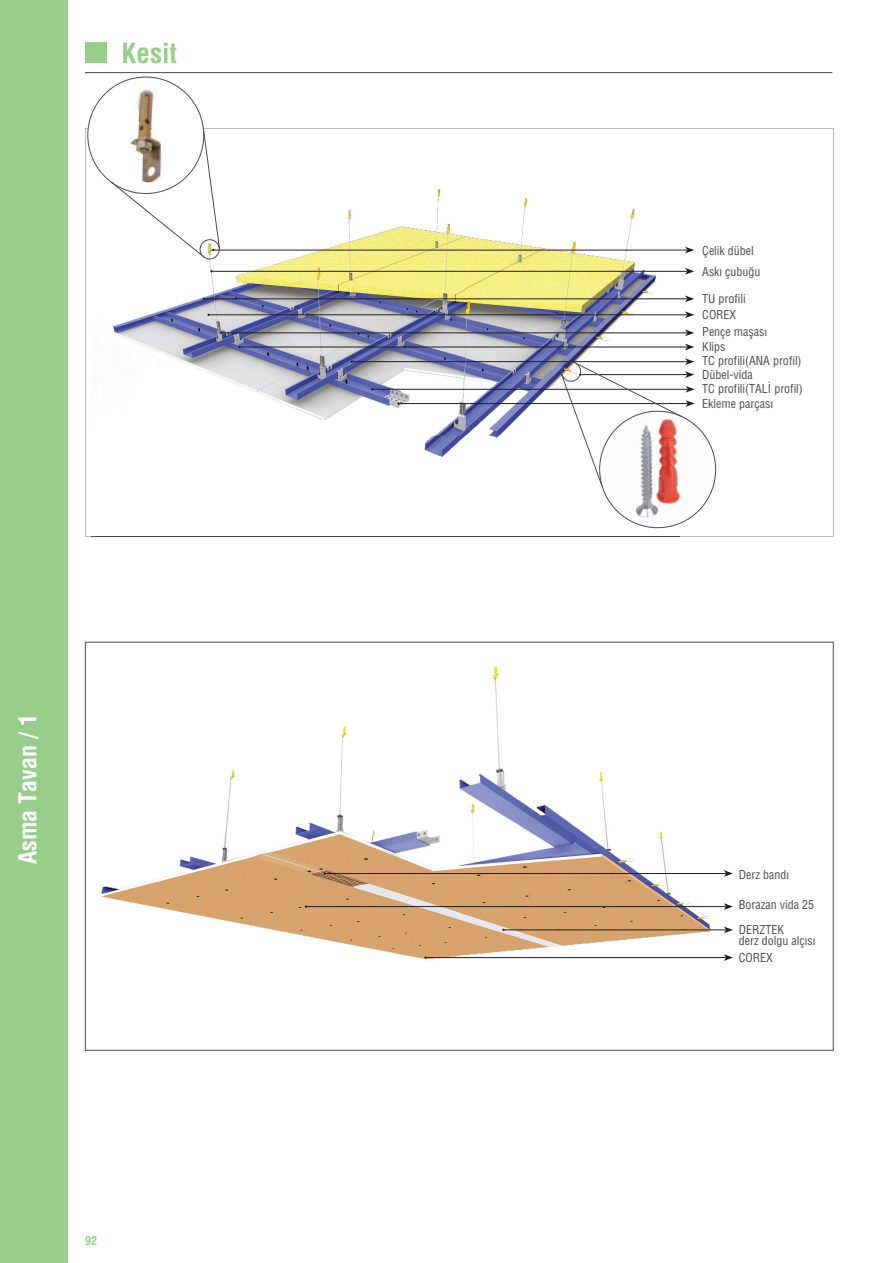
<style>
.page{position:relative;width:893px;height:1263px;background:#fff}
.page>*{position:absolute;margin:0;border:0;box-sizing:border-box;transform-origin:0 0}
.t1{font:700 27px "Helvetica Condensed Turk";color:#96ce8a}
.t2{font:700 24px "Helvetica Condensed Turk";color:#fff}
.t3{font:12px/14.1px "Helvetica Condensed";color:#4b4c4d}
.t4{font:700 12px "Helvetica Condensed Turk";color:#96ce8a}
</style>
<div class="page">
<svg style="left:85px;top:128px;width:748px;height:409px"></svg>
<div style="left:85px;top:43px;width:22px;height:20px;background:#96ce8a"></div>
<img style="left:92px;top:132px;width:588px;height:303px">
<img style="left:92px;top:435px;width:534px;height:101px">
<img style="left:626px;top:533px;width:54px;height:3px">
<img style="left:92px;top:536px;width:588px;height:1px">
<hr style="left:213px;top:250px;width:474px;height:1px;background:#231f20">
<svg style="left:685px;top:247px;width:9px;height:6px"></svg>
<hr style="left:211px;top:271px;width:476px;height:1px;background:#231f20">
<svg style="left:685px;top:268px;width:9px;height:7px"></svg>
<hr style="left:204px;top:299px;width:483px;height:1px;background:#231f20">
<svg style="left:685px;top:295px;width:9px;height:7px"></svg>
<hr style="left:209px;top:314px;width:478px;height:1px;background:#231f20">
<svg style="left:685px;top:311px;width:9px;height:7px"></svg>
<hr style="left:221px;top:333px;width:466px;height:1px;background:#231f20">
<svg style="left:685px;top:329px;width:9px;height:7px"></svg>
<hr style="left:240px;top:347px;width:447px;height:1px;background:#231f20">
<svg style="left:685px;top:344px;width:9px;height:6px"></svg>
<hr style="left:372px;top:389px;width:316px;height:1px;background:#231f20">
<hr style="left:352px;top:361px;width:335px;height:1px;background:#231f20">
<hr style="left:398px;top:403px;width:290px;height:1px;background:#231f20">
<img style="left:101px;top:667px;width:621px;height:293px">
<hr style="left:325px;top:873px;width:401px;height:1px;background:#231f20">
<svg style="left:724px;top:870px;width:9px;height:7px"></svg>
<hr style="left:306px;top:906px;width:420px;height:1px;background:#231f20">
<svg style="left:724px;top:903px;width:9px;height:7px"></svg>
<hr style="left:503px;top:929px;width:223px;height:1px;background:#231f20">
<svg style="left:724px;top:926px;width:9px;height:7px"></svg>
<hr style="left:425px;top:957px;width:301px;height:1px;background:#231f20">
<svg style="left:724px;top:954px;width:9px;height:7px"></svg>
<hr style="left:85px;top:72px;width:747px;height:1px;background:#4b4c4d">
<div style="left:200px;top:239px;width:20px;height:20px;border:1px solid #4b4c4d;border-radius:50%"></div>
<div style="left:88px;top:77px;width:116px;height:116px;background:#fff;border-radius:50%"></div>
<img style="left:137px;top:89px;width:18px;height:42px">
<svg style="left:110px;top:131px;width:110px;height:127px"></svg>
<svg style="left:560px;top:358px;width:161px;height:175px"></svg>
<div style="left:0;top:0;width:68px;height:1263px;background:#96ce8a"></div>
<h1 class="t1" style="left:122px;top:37px;width:57px">Kesit</h1>
<h2 class="t2" style="left:13px;top:864px;width:151px;rotate:-90deg">Asma Tavan / 1</h2>
<p class="t4" style="left:85px;top:1233px;width:13px">92</p>
<p class="t3" style="left:702px;top:240px;width:60px;line-height:20.9px">Çelik dübel<br>Askı çubuğu</p>
<p class="t3" style="left:702px;top:290px;width:45px;line-height:15.9px">TU profili<br>COREX</p>
<p class="t3" style="left:702px;top:325px;width:102px">Pençe maşası<br>Klips<br>TC profili(ANA profil)<br>Dübel-vida<br>TC profili(TALİ profil)</p>
<p class="t3" style="left:702px;top:396px;width:72px">Ekleme parçası</p>
<p class="t3" style="left:739px;top:867px;width:52px">Derz bandı</p>
<p class="t3" style="left:739px;top:891px;width:77px;line-height:25.5px">Borazan vida 25<br>DERZTEK</p>
<p class="t3" style="left:739px;top:933px;width:78px">derz dolgu alçısı</p>
<p class="t3" style="left:739px;top:950px;width:36px">COREX</p>
</div>
